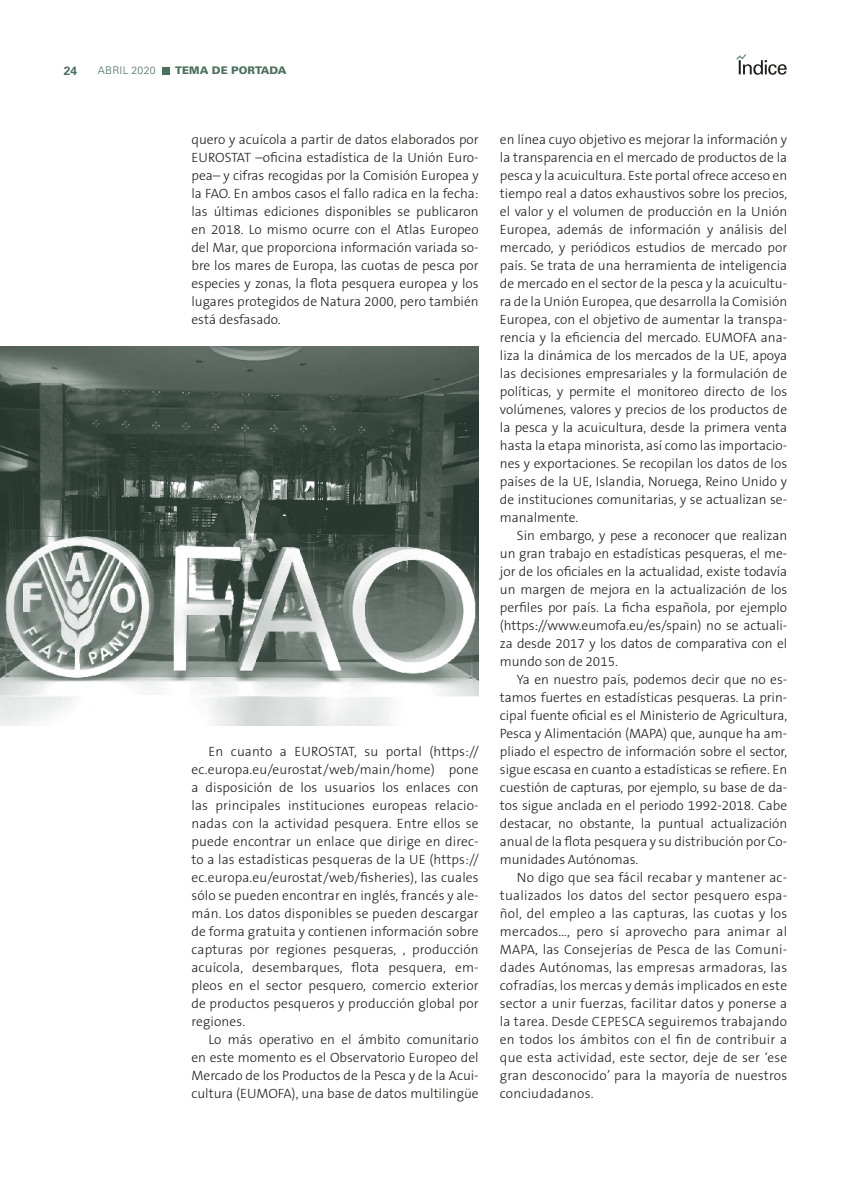
<style>
.page{position:relative;width:851px;height:1191px;background:#fff}
.page>*{position:absolute;margin:0;border:0;box-sizing:border-box;transform-origin:0 0}
.t1{font:300 13.5px/18px "The Sans B3";color:#1d1d1b;text-align:justify}
.t2{font:700 12px "Univers LT Std";color:#4b705d}
.t3{font:900 10.5px "Univers LT Std";color:#4b705d}
.t4{font:300 10.5px "Univers LT Std";letter-spacing:.02em;color:#4b705d}
</style>
<div class="page">
<svg style="left:736px;top:54px;width:50px;height:21px"></svg>
<div style="left:163px;top:67px;width:7px;height:7px;background:#4b705d"></div>
<img style="left:0;top:346px;width:478px;height:379px">
<p class="t2" style="left:64px;top:63px;width:15px">24</p>
<p class="t4" style="left:98px;top:64px;width:59px">ABRIL 2020</p>
<p class="t3" style="left:175px;top:64px;width:113px">TEMA DE PORTADA</p>
<p class="t1" style="left:191px;top:131px;width:289px">quero y acuícola a partir de datos elaborados por EUROSTAT –oficina estadística de la Unión Euro&shy;pea– y cifras recogidas por la Comisión Europea y la FAO. En ambos casos el fallo radica en la fecha: las últimas ediciones disponibles se publicaron en 2018. Lo mismo ocurre con el Atlas Europeo del Mar, que proporciona información variada so&shy;bre los mares de Europa, las cuotas de pesca por especies y zonas, la flota pesquera europea y los lugares protegidos de Natura 2000, pero también está desfasado.</p>
<p class="t1" style="left:500px;top:131px;width:289px">en línea cuyo objetivo es mejorar la información y la transparencia en el mercado de productos de la pesca y la acuicultura. Este portal ofrece acceso en tiempo real a datos exhaustivos sobre los precios, el valor y el volumen de producción en la Unión Europea, además de información y análisis del mercado, y periódicos estudios de mercado por país. Se trata de una herramienta de inteligencia de mercado en el sector de la pesca y la acuicultu&shy;ra de la Unión Europea, que desarrolla la Comisión Europea, con el objetivo de aumentar la transpa&shy;rencia y la eficiencia del mercado. EUMOFA ana&shy;liza la dinámica de los mercados de la UE, apoya las decisiones empresariales y la formulación de políticas, y permite el monitoreo directo de los volúmenes, valores y precios de los productos de la pesca y la acuicultura, desde la primera venta hasta la etapa minorista, así como las importacio&shy;nes y exportaciones. Se recopilan los datos de los países de la UE, Islandia, Noruega, Reino Unido y de instituciones comunitarias, y se actualizan se&shy;manalmente.</p>
<p class="t1" style="left:500px;top:527px;width:289px;text-indent:17px">Sin embargo, y pese a reconocer que realizan un gran trabajo en estadísticas pesqueras, el me&shy;jor de los oficiales en la actualidad, existe todavía un margen de mejora en la actualización de los perfiles por país. La ficha española, por ejemplo (https://www.eumofa.eu/es/spain) no se actuali&shy;za desde 2017 y los datos de comparativa con el mundo son de 2015.</p>
<p class="t1" style="left:500px;top:671px;width:289px;text-indent:17px">Ya en nuestro país, podemos decir que no es&shy;tamos fuertes en estadísticas pesqueras. La prin&shy;cipal fuente oficial es el Ministerio de Agricultura, Pesca y Alimentación (MAPA) que, aunque ha am&shy;pliado el espectro de información sobre el sector, sigue escasa en cuanto a estadísticas se refiere. En cuestión de capturas, por ejemplo, su base de da&shy;tos sigue anclada en el periodo 1992-2018. Cabe destacar, no obstante, la puntual actualización anual de la flota pesquera y su distribución por Co&shy;munidades Autónomas.</p>
<p class="t1" style="left:500px;top:869px;width:289px;text-indent:17px">No digo que sea fácil recabar y mantener ac&shy;tualizados los datos del sector pesquero espa&shy;ñol, del empleo a las capturas, las cuotas y los mercados…, pero sí aprovecho para animar al MAPA, las Consejerías de Pesca de las Comuni&shy;dades Autónomas, las empresas armadoras, las cofradías, los mercas y demás implicados en este sector a unir fuerzas, facilitar datos y ponerse a la tarea. Desde CEPESCA seguiremos trabajando en todos los ámbitos con el fin de contribuir a que esta actividad, este sector, deje de ser ‘ese gran desconocido’ para la mayoría de nuestros conciudadanos.</p>
<p class="t1" style="left:191px;top:743px;width:289px;text-indent:17px">En cuanto a EUROSTAT, su portal (https:// ec.europa.eu/eurostat/web/main/home) pone a disposición de los usuarios los enlaces con las principales instituciones europeas relacio&shy;nadas con la actividad pesquera. Entre ellos se puede encontrar un enlace que dirige en direc&shy;to a las estadísticas pesqueras de la UE (https:// ec.europa.eu/eurostat/web/fisheries), las cuales sólo se pueden encontrar en inglés, francés y ale&shy;mán. Los datos disponibles se pueden descargar de forma gratuita y contienen información sobre capturas por regiones pesqueras, , producción acuícola, desembarques, flota pesquera, em&shy;pleos en el sector pesquero, comercio exterior de productos pesqueros y producción global por regiones.</p>
<p class="t1" style="left:191px;top:1031px;width:289px;text-indent:17px">Lo más operativo en el ámbito comunitario en este momento es el Observatorio Europeo del Mercado de los Productos de la Pesca y de la Acui&shy;cultura (EUMOFA), una base de datos multilingüe</p>
</div>
